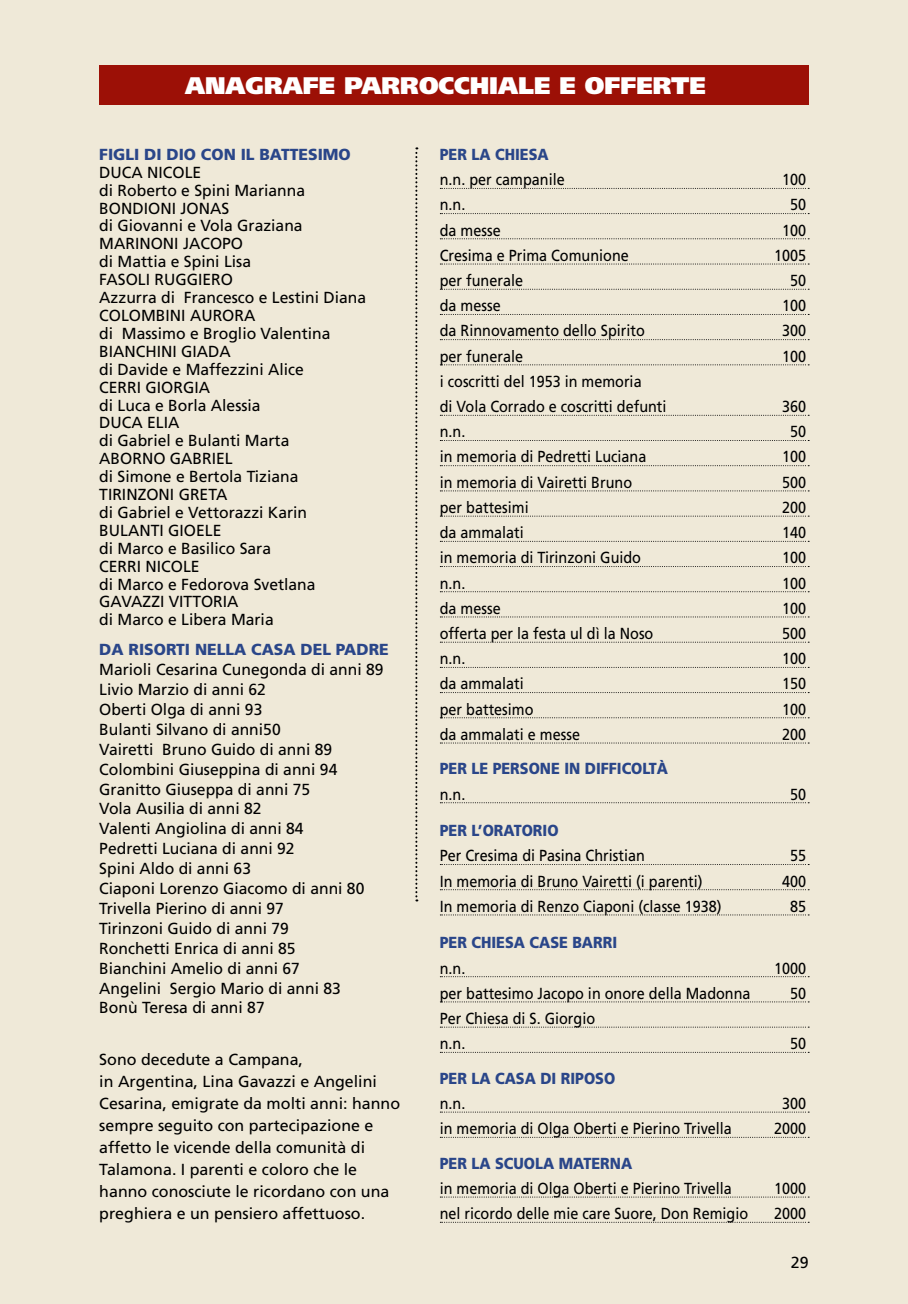
<style>
.page{position:relative;width:908px;height:1304px;background:#fff}
.page>*{position:absolute;margin:0;border:0;box-sizing:border-box;transform-origin:0 0}
.t1{font:900 24px "Frutiger";color:#fff}
.t2{font:16px/18px "Frutiger";color:#000}
.t3{font:16px/25.2px "Frutiger";color:#000;scale:.9 1}
.t4{font:900 16px "Frutiger";color:#2a4689;scale:.9 1}
.t5{font:900 16px "Frutiger";color:#2a4689}
</style>
<div class="page">
<div style="left:0;top:0;width:907px;height:1304px;background:#efe9d8"></div>
<svg style="left:415px;top:147px;width:2px;height:754px"></svg>
<div style="left:99px;top:65px;width:709px;height:40px;background:#9c1006"></div>
<svg style="left:440px;top:188px;width:368px;height:1px"></svg>
<svg style="left:440px;top:213px;width:368px;height:1px"></svg>
<svg style="left:440px;top:238px;width:368px;height:1px"></svg>
<svg style="left:440px;top:264px;width:368px;height:1px"></svg>
<svg style="left:440px;top:289px;width:368px;height:1px"></svg>
<svg style="left:440px;top:314px;width:368px;height:1px"></svg>
<svg style="left:440px;top:339px;width:368px;height:1px"></svg>
<svg style="left:440px;top:364px;width:368px;height:1px"></svg>
<svg style="left:440px;top:415px;width:368px;height:1px"></svg>
<svg style="left:440px;top:440px;width:368px;height:1px"></svg>
<svg style="left:440px;top:465px;width:368px;height:1px"></svg>
<svg style="left:440px;top:490px;width:368px;height:1px"></svg>
<svg style="left:440px;top:516px;width:368px;height:1px"></svg>
<svg style="left:440px;top:541px;width:368px;height:1px"></svg>
<svg style="left:440px;top:566px;width:368px;height:1px"></svg>
<svg style="left:440px;top:591px;width:368px;height:1px"></svg>
<svg style="left:440px;top:616px;width:368px;height:1px"></svg>
<svg style="left:440px;top:642px;width:368px;height:1px"></svg>
<svg style="left:440px;top:667px;width:368px;height:1px"></svg>
<svg style="left:440px;top:692px;width:368px;height:1px"></svg>
<svg style="left:440px;top:717px;width:368px;height:1px"></svg>
<svg style="left:440px;top:742px;width:368px;height:1px"></svg>
<svg style="left:440px;top:802px;width:368px;height:1px"></svg>
<svg style="left:440px;top:864px;width:368px;height:1px"></svg>
<svg style="left:440px;top:889px;width:368px;height:1px"></svg>
<svg style="left:440px;top:914px;width:368px;height:1px"></svg>
<svg style="left:440px;top:976px;width:368px;height:1px"></svg>
<svg style="left:440px;top:1001px;width:368px;height:1px"></svg>
<svg style="left:440px;top:1027px;width:368px;height:1px"></svg>
<svg style="left:440px;top:1052px;width:368px;height:1px"></svg>
<svg style="left:440px;top:1112px;width:368px;height:1px"></svg>
<svg style="left:440px;top:1137px;width:368px;height:1px"></svg>
<svg style="left:440px;top:1197px;width:368px;height:1px"></svg>
<svg style="left:440px;top:1222px;width:368px;height:1px"></svg>
<h1 class="t1" style="left:185px;top:71px;width:522px">ANAGRAFE PARROCC HIALE E OFFERTE</h1>
<p class="t5" style="left:99px;top:145px;width:17px">FIGLI</p>
<p class="t5" style="left:144px;top:145px;width:69px">DI DIO CON</p>
<p class="t5" style="left:240px;top:145px;width:41px">IL BATTESIMO</p>
<p class="t2" style="left:99px;top:163px;width:268px">Duca N icole<br>di Roberto e Spini Marianna<br>Bondioni Jonas<br>di Giovanni e Vola Graziana<br>Marinoni Jacopo<br>di Mattia e Spini Lisa<br>Fasoli Rugg iero<br>Azzurra di Francesco e Lestini Diana<br>Colombini Aurora<br>di Massimo e Broglio Valentina<br>B ianchini Giada<br>di Davide e Maffezzini Alice<br>Cerri Giorgia<br>di Luca e Borla Alessia<br>Duca E lia<br>di Gabriel e Bulanti Marta<br>Aborno Gabriel<br>di Simone e Bertola Tiziana<br>Tirinzoni Greta<br>di Gabriel e Vettorazzi Karin<br>Bulanti Gioele<br>di Marco e Basilico Sara<br>Cerri N icole<br>di M arco e Fedorova Svetlana<br>Gavazz i Vittoria<br>di Marco e Libera Maria</p>
<p class="t5" style="left:99px;top:640px;width:39px">DA RISORTI</p>
<p class="t5" style="left:195px;top:640px;width:12px">NELLA</p>
<p class="t5" style="left:251px;top:640px;width:12px">CASA</p>
<p class="t5" style="left:300px;top:640px;width:11px">DEL</p>
<p class="t5" style="left:336px;top:640px;width:21px">PADRE</p>
<p class="t2" style="left:99px;top:659px;width:286px;line-height:20px">Marioli Cesarina Cunegonda di anni 89<br>Livio Marzio di anni 62<br>Oberti Olga di anni 93<br>Bulanti Silvano di anni50<br>Vairetti Bruno Guido di anni 89<br>Colombini Giuseppina di anni 94<br>Granitto Giuseppa di anni 75<br>Vola Ausilia di anni 82<br>Valenti Angiolina di anni 84<br>Pedretti Luciana di anni 92<br>Spini Aldo di anni 63<br>Ciaponi Lorenzo Giacomo di anni 80<br>Trivella Pierino di anni 97<br>Tirinzoni Guido di anni 79<br>Ronchetti Enrica di anni 85<br>Bianchini Amelio di anni 67<br>Angelini Sergio Mario di anni 83<br>Bonù Teresa di anni 87</p>
<p class="t2" style="left:99px;top:1048px;width:302px;line-height:22px">Sono decedute a Campana,<br>in Argentina, Lina Gavazzi e Angelini Cesarina, emigrate da molti anni: hanno sempre seguito con partecipazione e affetto le vicende della comunità di Talamona. I parenti e coloro che le hanno conosciute le ricordano con una preghiera e un pensiero affettuoso.</p>
<p class="t4" style="left:439px;top:145px;width:122px">PER LA CHIESA</p>
<p class="t3" style="left:439px;top:167px;width:140px">n.n. per campanile</p>
<p class="t3" style="left:781px;top:167px;width:28px">100</p>
<p class="t3" style="left:439px;top:192px;width:30px">n.n.</p>
<p class="t3" style="left:789px;top:192px;width:19px">50</p>
<p class="t3" style="left:439px;top:217px;width:69px">da messe</p>
<p class="t3" style="left:781px;top:217px;width:28px">100</p>
<p class="t3" style="left:439px;top:242px;width:211px">Cresima e Prima Comunione</p>
<p class="t3" style="left:773px;top:242px;width:37px">1005</p>
<p class="t3" style="left:439px;top:268px;width:94px">per funerale</p>
<p class="t3" style="left:789px;top:268px;width:19px">50</p>
<p class="t3" style="left:439px;top:293px;width:69px">da messe</p>
<p class="t3" style="left:781px;top:293px;width:28px">100</p>
<p class="t3" style="left:439px;top:318px;width:229px">da Rinnovamento dello Spirito</p>
<p class="t3" style="left:781px;top:318px;width:28px">300</p>
<p class="t3" style="left:439px;top:343px;width:94px">per funerale</p>
<p class="t3" style="left:781px;top:343px;width:28px">100</p>
<p class="t3" style="left:439px;top:368px;width:253px">i coscritti del 1953 in memoria<br>di Vola Corrado e coscritti defunti</p>
<p class="t3" style="left:781px;top:394px;width:28px">360</p>
<p class="t3" style="left:439px;top:419px;width:30px">n.n.</p>
<p class="t3" style="left:789px;top:419px;width:19px">50</p>
<p class="t3" style="left:439px;top:444px;width:231px">in memoria di Pedretti Luciana</p>
<p class="t3" style="left:781px;top:444px;width:28px">100</p>
<p class="t3" style="left:439px;top:469px;width:215px">in memoria di Vairetti B runo</p>
<p class="t3" style="left:781px;top:469px;width:28px">500</p>
<p class="t3" style="left:439px;top:495px;width:100px">per battesimi</p>
<p class="t3" style="left:781px;top:495px;width:28px">200</p>
<p class="t3" style="left:439px;top:520px;width:95px">da ammalati</p>
<p class="t3" style="left:781px;top:520px;width:28px">140</p>
<p class="t3" style="left:439px;top:545px;width:225px">in memoria di Tirinzoni Guido</p>
<p class="t3" style="left:781px;top:545px;width:28px">100</p>
<p class="t3" style="left:439px;top:570px;width:30px">n.n.</p>
<p class="t3" style="left:781px;top:570px;width:28px">100</p>
<p class="t3" style="left:439px;top:595px;width:69px">da messe</p>
<p class="t3" style="left:781px;top:595px;width:28px">100</p>
<p class="t3" style="left:439px;top:621px;width:239px">offerta per la festa ul dì la N oso</p>
<p class="t3" style="left:781px;top:621px;width:28px">500</p>
<p class="t3" style="left:439px;top:646px;width:30px">n.n.</p>
<p class="t3" style="left:781px;top:646px;width:28px">100</p>
<p class="t3" style="left:439px;top:671px;width:95px">da ammalati</p>
<p class="t3" style="left:781px;top:671px;width:28px">150</p>
<p class="t3" style="left:439px;top:696px;width:106px">per battesimo</p>
<p class="t3" style="left:781px;top:696px;width:28px">100</p>
<p class="t3" style="left:439px;top:722px;width:157px">da ammalati e messe</p>
<p class="t3" style="left:781px;top:722px;width:28px">200</p>
<p class="t4" style="left:439px;top:759px;width:71px">PER LE PERSONE</p>
<p class="t4" style="left:564px;top:759px;width:33px">IN DIFFICOLT</p>
<p class="t4" style="left:656px;top:759px;width:14px">À</p>
<p class="t3" style="left:439px;top:781px;width:30px">n.n.</p>
<p class="t3" style="left:789px;top:781px;width:19px">50</p>
<p class="t4" style="left:439px;top:821px;width:59px">PER L’ORATORIO</p>
<p class="t3" style="left:439px;top:843px;width:229px">Per Cresima di Pasina Christian</p>
<p class="t3" style="left:789px;top:843px;width:19px">55</p>
<p class="t3" style="left:439px;top:868px;width:293px">I n memoria di B runo Vairetti (i parenti)</p>
<p class="t3" style="left:781px;top:868px;width:28px">400</p>
<p class="t3" style="left:439px;top:893px;width:314px">I n memoria di Renzo Ciaponi (classe 1938)</p>
<p class="t3" style="left:789px;top:893px;width:19px">85</p>
<p class="t4" style="left:439px;top:933px;width:198px">PER CHIESA CASE BARRI</p>
<p class="t3" style="left:439px;top:955px;width:30px">n.n.</p>
<p class="t3" style="left:773px;top:955px;width:37px">1000</p>
<p class="t3" style="left:439px;top:980px;width:346px">per battesimo Jacopo in onore della Madonna</p>
<p class="t3" style="left:789px;top:980px;width:19px">50</p>
<p class="t3" style="left:439px;top:1006px;width:174px">Per Chiesa di S. Giorgio n.n.</p>
<p class="t3" style="left:789px;top:1031px;width:19px">50</p>
<p class="t4" style="left:439px;top:1068px;width:74px">PER LA CASA</p>
<p class="t4" style="left:540px;top:1068px;width:34px">DI RIPOSO</p>
<p class="t3" style="left:439px;top:1091px;width:30px">n.n.</p>
<p class="t3" style="left:781px;top:1091px;width:28px">300</p>
<p class="t3" style="left:439px;top:1116px;width:326px">in memoria di Olga Oberti e Pierino Trivella</p>
<p class="t3" style="left:773px;top:1116px;width:37px">2000</p>
<p class="t4" style="left:439px;top:1153px;width:106px">PER LA SCUOLA</p>
<p class="t4" style="left:558px;top:1153px;width:13px">MATERNA</p>
<p class="t3" style="left:439px;top:1176px;width:326px">in memoria di Olga Oberti e Pierino Trivella</p>
<p class="t3" style="left:773px;top:1176px;width:37px">1000</p>
<p class="t3" style="left:439px;top:1201px;width:344px">nel ricordo delle mie care Suore, Don Remigio</p>
<p class="t3" style="left:773px;top:1201px;width:37px">2000</p>
<p class="t2" style="left:790px;top:1253px;width:19px">29</p>
</div>
